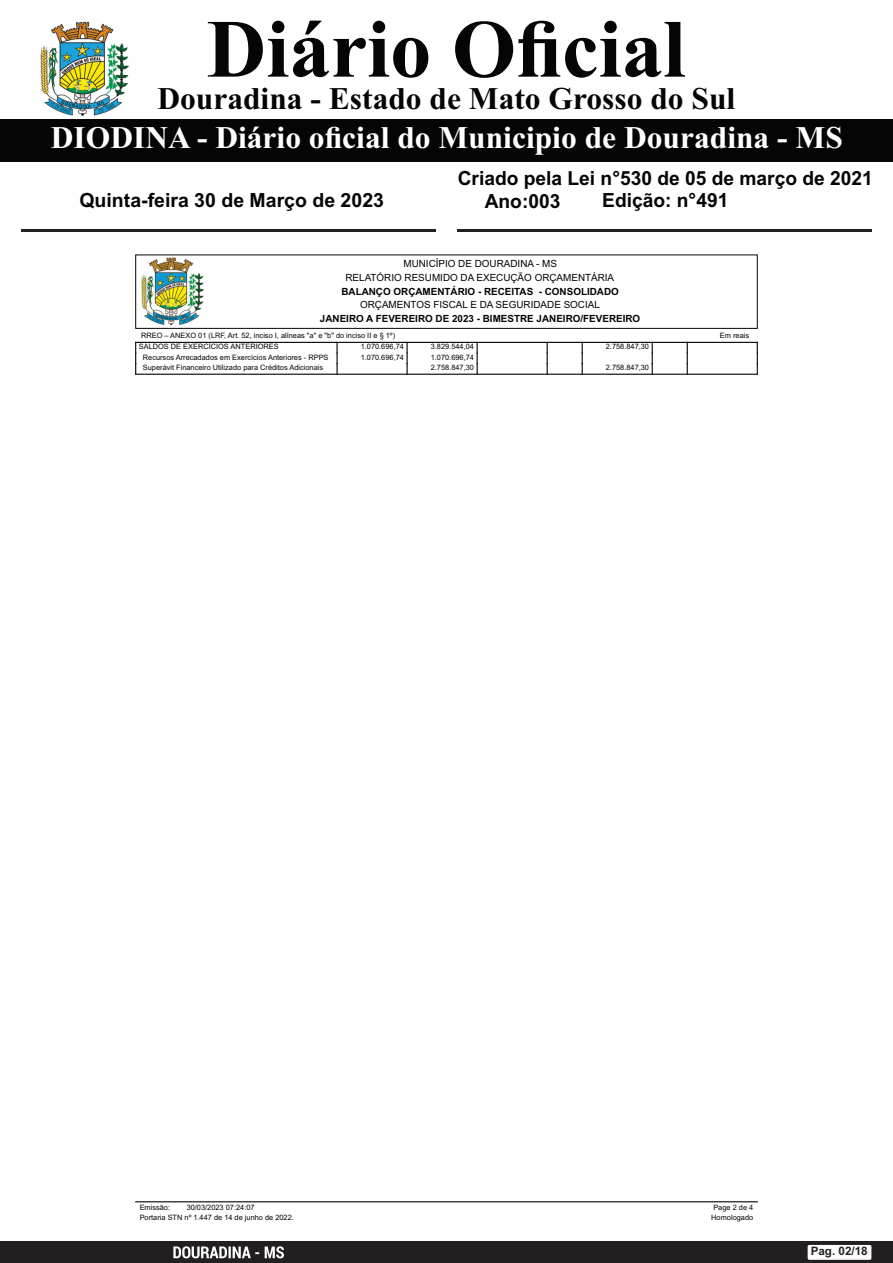
<style>
.page{position:relative;width:893px;height:1263px;background:#fff}
.page>*{position:absolute;margin:0;border:0;box-sizing:border-box;transform-origin:0 0}
.t1{font:700 82.5px "Times New Roman";color:#040504}
.t2{font:700 31.5px "Times New Roman";color:#fff}
.t3{font:700 31.5px "Times New Roman";color:#040504}
.t4{font:700 19.5px "Arial";color:#040504}
.t5{font:700 11.7px "Arial";color:#231f20}
.t6{font:9.9px/13.8px "Arial";color:#040504;text-align:center}
.t7{font:700 9.9px "Arial";color:#040504}
.t8{font:7.35px "Arial";color:#040504}
</style>
<div class="page">
<div style="left:135px;top:254px;width:623px;height:75px;border:1px solid #040504"></div>
<img style="left:141px;top:257px;width:63px;height:68px">
<hr style="left:136px;top:342px;width:621px;height:1px;background:#040504">
<svg style="left:135px;top:342px;width:1px;height:32px"></svg>
<svg style="left:336px;top:343px;width:2px;height:31px"></svg>
<svg style="left:407px;top:343px;width:1px;height:31px"></svg>
<svg style="left:477px;top:343px;width:1px;height:31px"></svg>
<svg style="left:547px;top:343px;width:1px;height:31px"></svg>
<svg style="left:582px;top:343px;width:1px;height:31px"></svg>
<svg style="left:652px;top:343px;width:1px;height:31px"></svg>
<svg style="left:687px;top:343px;width:1px;height:31px"></svg>
<svg style="left:757px;top:342px;width:1px;height:32px"></svg>
<hr style="left:136px;top:374px;width:621px;height:1px;background:#040504">
<hr style="left:136px;top:1201px;width:621px;height:1px;background:#040504">
<div style="left:0;top:1242px;width:893px;height:21px;background:#231f20"></div>
<div style="left:808px;top:1245px;width:63px;height:15px;background:#fff;border-radius:2px"></div>
<svg style="left:173px;top:1246px;width:111px;height:12px"></svg>
<div style="left:0;top:119px;width:893px;height:42px;background:#040504"></div>
<img style="left:40px;top:21px;width:89px;height:95px">
<hr style="left:21px;top:229px;width:415px;height:3px;background:#231f20">
<hr style="left:457px;top:229px;width:414px;height:3px;background:#231f20">
<h1 class="t1" style="left:207px;top:21px;width:480px">Diário Oficial</h1>
<h2 class="t3" style="left:157px;top:88px;width:579px">Douradina - Estado de Mato Grosso do Sul</h2>
<h2 class="t2" style="left:51px;top:126px;width:793px">DIODINA - Diário oficial do Municipio de Douradina - MS</h2>
<h3 class="t4" style="left:458px;top:171px;width:417px">Criado pela Lei n°530 de 05 de março de 2021</h3>
<h3 class="t4" style="left:79px;top:193px;width:306px">Quinta-feira 30 de Março de 2023</h3>
<h3 class="t4" style="left:485px;top:194px;width:77px">Ano:003</h3>
<h3 class="t4" style="left:602px;top:192px;width:128px">Edição: n°491</h3>
<h3 class="t6" style="left:345px;top:257px;width:270px">MUNICÍPIO DE DOURADINA - MS<br>RELATÓRIO RESUMIDO DA EXECUÇÃO ORÇAMENTÁRIA</h3>
<h3 class="t7" style="left:341px;top:287px;width:279px">BALANÇO ORÇAMENTÁRIO - RECEITAS - CONSOLIDADO</h3>
<h3 class="t7" style="left:320px;top:315px;width:322px">JANEIRO A FEVEREIRO DE 2023 - BIMESTRE JANEIRO/FEVEREIRO</h3>
<h3 class="t6" style="left:360px;top:299px;width:241px">ORÇAMENTOS FISCAL E DA SEGURIDADE SOCIAL</h3>
<p class="t8" style="left:141px;top:333px;width:256px">RREO – ANEXO 01 (LRF, Art. 52, inciso I, alíneas "a" e "b" do inciso II e § 1º)</p>
<p class="t8" style="left:720px;top:333px;width:31px">Em reais</p>
<p class="t8" style="left:139px;top:344px;width:141px">SALDOS DE EXERCÍCIOS ANTERIORES</p>
<p class="t8" style="left:361px;top:344px;width:45px">1.070.696,74</p>
<p class="t8" style="left:431px;top:344px;width:45px">3.829.544,04</p>
<p class="t8" style="left:606px;top:344px;width:45px">2.758.847,30</p>
<p class="t8" style="left:143px;top:354px;width:187px">Recursos Arrecadados em Exercícios Anteriores - RPPS</p>
<p class="t8" style="left:361px;top:354px;width:45px">1.070.696,74</p>
<p class="t8" style="left:431px;top:354px;width:45px">1.070.696,74</p>
<p class="t8" style="left:143px;top:365px;width:182px">Superávit Financeiro Utilizado para Créditos Adicionais</p>
<p class="t8" style="left:431px;top:365px;width:45px">2.758.847,30</p>
<p class="t8" style="left:606px;top:365px;width:45px">2.758.847,30</p>
<p class="t8" style="left:140px;top:1205px;width:32px">Emissão:</p>
<p class="t8" style="left:187px;top:1205px;width:69px">30/03/2023 07:24:07</p>
<p class="t8" style="left:713px;top:1204px;width:41px">Page 2 de 4</p>
<p class="t8" style="left:140px;top:1215px;width:156px">Portaria STN nº 1.447 de 14 de junho de 2022.</p>
<p class="t8" style="left:711px;top:1215px;width:43px">Homologado</p>
<h3 class="t5" style="left:811px;top:1247px;width:59px">Pag. 02/18</h3>
</div>
